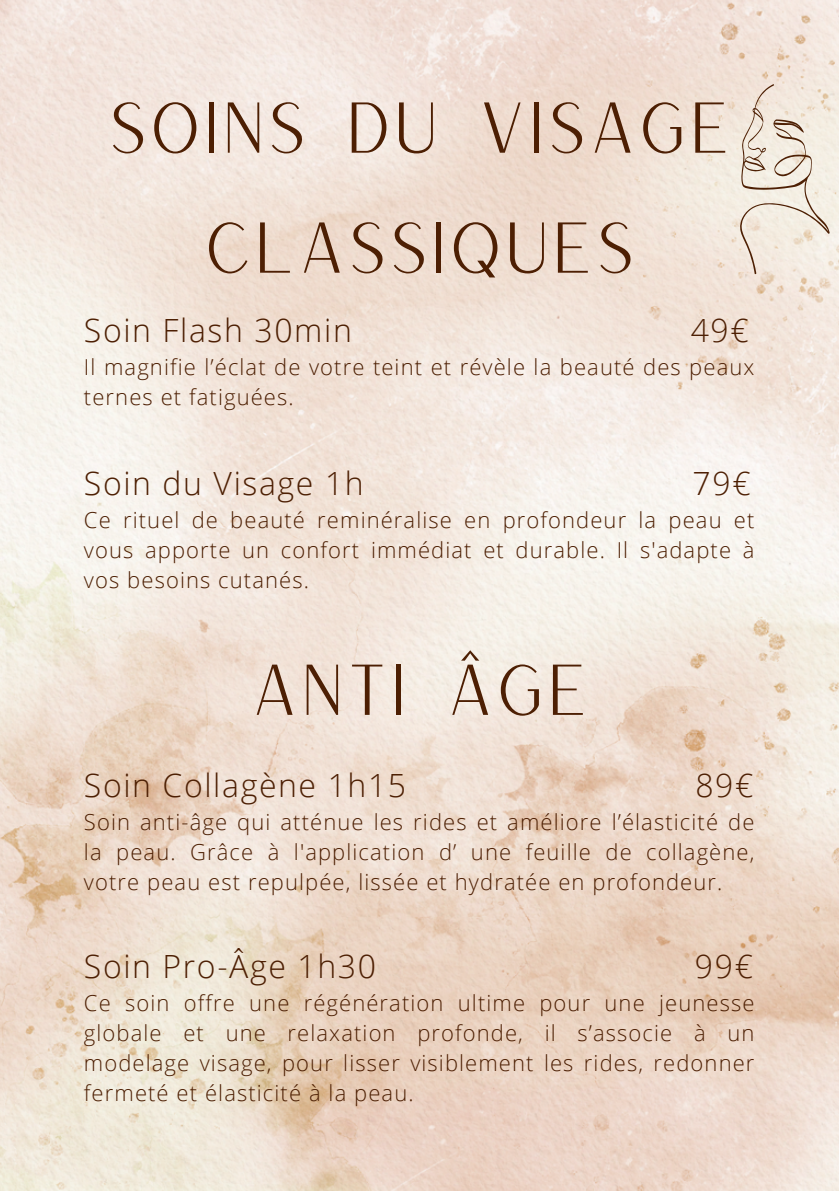
<style>
.page{position:relative;width:839px;height:1191px;background:#fff}
.page>*{position:absolute;margin:0;border:0;box-sizing:border-box;transform-origin:0 0}
.t1{font:70px/120px "Versailles";color:#4d1f03;text-align:center}
.t2{font:300 32px "Open Sans";letter-spacing:.05em;color:#4d1f03}
.t3{font:300 22px/30px "Open Sans";letter-spacing:.05em;color:#4d1f03;text-align:justify}
</style>
<div class="page">
<img style="left:0;top:0;width:838px;height:1191px">
<svg style="left:738px;top:84px;width:91px;height:190px;background:#e9ded2"></svg>
<h1 class="t1" style="left:107px;top:65px;width:626px">SOINS DU VISAGE<br>CLASSIQUES</h1>
<p class="t2" style="left:84px;top:308px;width:269px">Soin Flash 30min</p>
<p class="t2" style="left:690px;top:308px;width:59px">49€</p>
<p class="t3" style="left:84px;top:352px;width:672px">Il magnifie l’éclat de votre teint et révèle la beauté des peaux ternes et fatiguées.</p>
<p class="t2" style="left:84px;top:460px;width:281px">Soin du Visage 1h</p>
<p class="t2" style="left:692px;top:460px;width:59px">79€</p>
<p class="t3" style="left:84px;top:504px;width:672px">Ce rituel de beauté reminéralise en profondeur la peau et vous apporte un confort immédiat et durable. Il s'adapte à vos besoins cutanés.</p>
<p class="t1" style="left:250px;top:627px;width:341px">ANTI ÂGE</p>
<p class="t2" style="left:84px;top:762px;width:324px">Soin Collagène 1h15</p>
<p class="t2" style="left:695px;top:762px;width:59px">89€</p>
<p class="t3" style="left:84px;top:806px;width:672px">Soin anti-âge qui atténue les rides et améliore l’élasticité de la peau. Grâce à l'application d’ une feuille de collagène, votre peau est repulpée, lissée et hydratée en profondeur.</p>
<p class="t2" style="left:84px;top:944px;width:293px">Soin Pro-Âge 1h30</p>
<p class="t2" style="left:695px;top:944px;width:59px">99€</p>
<h1 class="t3" style="left:84px;top:988px;width:672px">Ce soin offre une régénération ultime pour une jeunesse globale et une relaxation profonde, il s’associe à un modelage visage, pour lisser visiblement les rides, redonner fermeté et élasticité à la peau.</h1>
</div>
